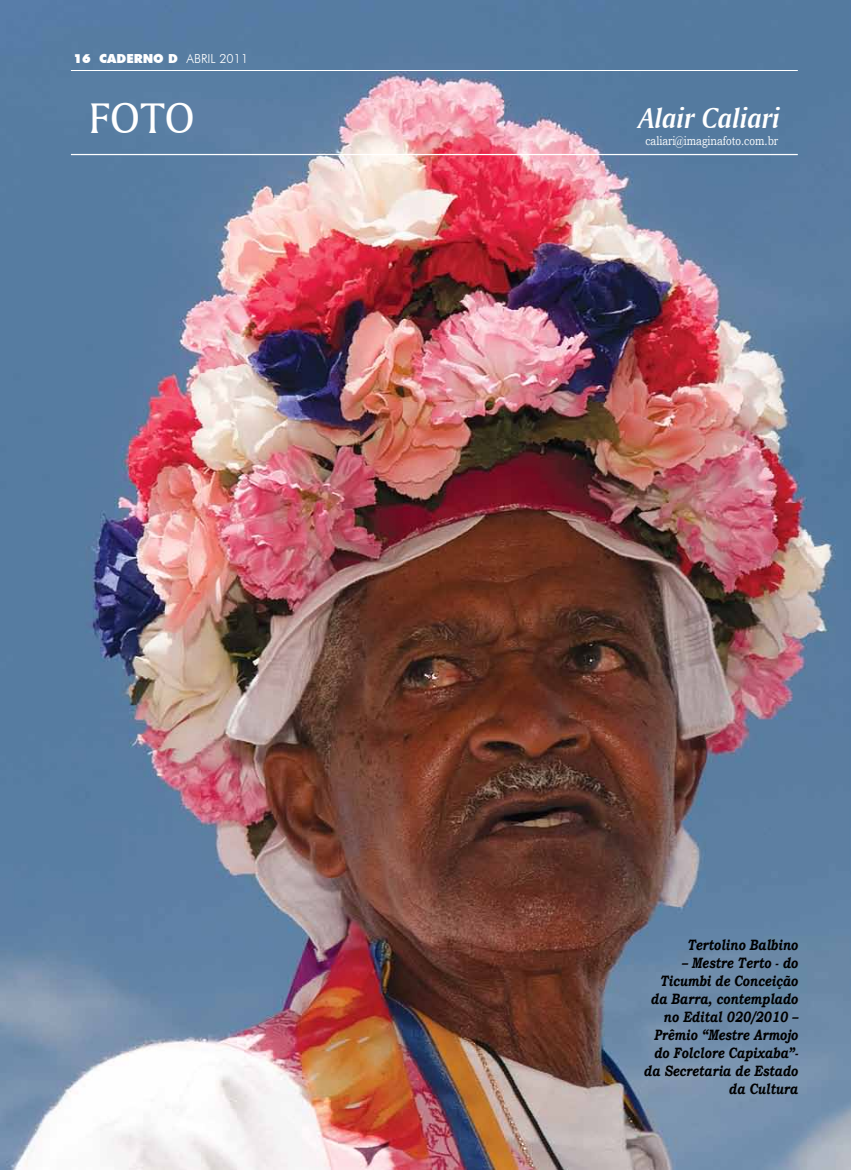
<style>
.page{position:relative;width:851px;height:1170px;background:#fff}
.page>*{position:absolute;margin:0;border:0;box-sizing:border-box;transform-origin:0 0}
.t1{font:45px "Amerigo BT Roman A";color:#fff}
.t2{font:30px "Amerigo BT Bold Italic A";color:#fff}
.t3{font:italic 700 15px/18px "Bookman Old Style";color:#000;text-align:right;scale:.8 1}
.t4{font:12.5px "Bookman Old Style";color:#fff;scale:.8 1}
.t5{font:900 12.5px "Futura BT";color:#fff}
.s1{font-weight:300}
</style>
<div class="page">
<img style="left:0;top:0;width:850px;height:1169px">
<hr style="left:71px;top:154px;width:726px;height:1px;background:#fff">
<hr style="left:71px;top:70px;width:726px;height:1px;background:#fff">
<p class="t5" style="left:74px;top:51px;width:176px">16 CADERNO D <span class="s1">ABRIL 2011</span></p>
<h1 class="t1" style="left:89px;top:90px;width:108px">FOTO</h1>
<h2 class="t2" style="left:638px;top:100px;width:143px">Alair Caliari</h2>
<p class="t4" style="left:645px;top:133px;width:167px">caliari@imaginafoto.com.br</p>
<p class="t3" style="left:687px;top:935px;width:140px">Tertolino Balbino</p>
<p class="t3" style="left:643px;top:953px;width:194px">– Mestre Terto - do<br>Ticumbi de Conceição da Barra, contemplado no Edital 020/2010 –<br>Prêmio “Mestre Armojo do Folclore Capixaba”- da Secretaria de Estado da Cultura</p>
</div>
